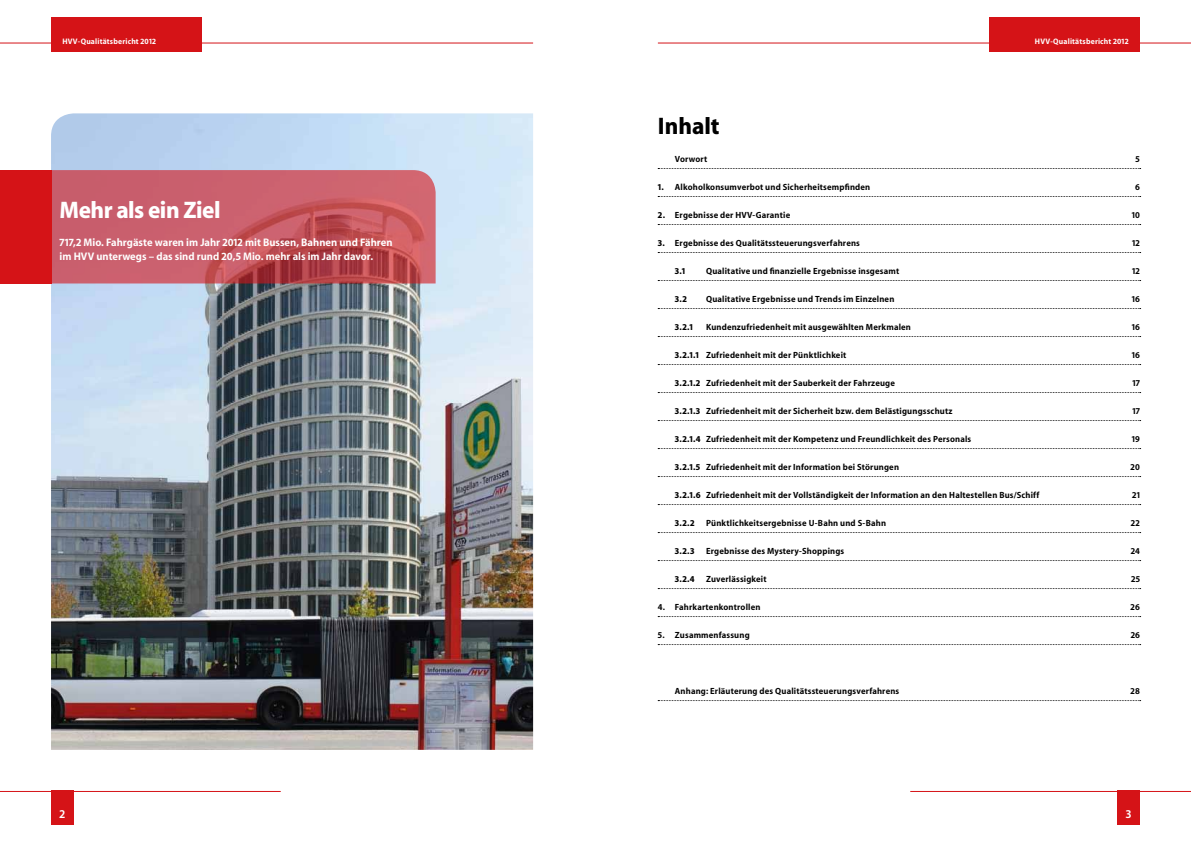
<style>
.page{position:relative;width:1191px;height:842px;background:#fff}
.page>*{position:absolute;margin:0;border:0;box-sizing:border-box;transform-origin:0 0}
.t1{font:700 24px "Myriad MM";letter-spacing:-.02em;color:#fff}
.t2{font:700 24px "Myriad MM";color:#000}
.t3{font:12px "Myriad MM";color:#fff}
.t4{font:500 11px/14px "Myriad MM";color:#fff}
.t5{font:500 9px "Myriad MM";letter-spacing:.02em;color:#000}
.t6{font:700 9px "Myriad MM";color:#000}
.t7{font:500 8px "Myriad MM";letter-spacing:.025em;color:#fff}
.s1{font-weight:700}
</style>
<div class="page">
<hr style="left:658px;top:43px;width:533px;height:1px;background:#d51317">
<div style="left:989px;top:17px;width:151px;height:34px;background:#d51317"></div>
<hr style="left:0;top:43px;width:533px;height:1px;background:#d51317">
<div style="left:51px;top:17px;width:150px;height:34px;background:#d51317"></div>
<hr style="left:0;top:791px;width:281px;height:1px;background:#d51317">
<hr style="left:910px;top:791px;width:281px;height:1px;background:#d51317">
<div style="left:51px;top:791px;width:23px;height:34px;background:#d51317"></div>
<div style="left:1117px;top:791px;width:23px;height:34px;background:#d51317"></div>
<svg style="left:658px;top:168px;width:482px;height:1px"></svg>
<svg style="left:658px;top:196px;width:482px;height:1px"></svg>
<svg style="left:658px;top:224px;width:482px;height:1px"></svg>
<svg style="left:658px;top:252px;width:482px;height:1px"></svg>
<svg style="left:658px;top:280px;width:482px;height:1px"></svg>
<svg style="left:658px;top:308px;width:482px;height:1px"></svg>
<svg style="left:658px;top:336px;width:482px;height:1px"></svg>
<svg style="left:658px;top:364px;width:482px;height:1px"></svg>
<svg style="left:658px;top:392px;width:482px;height:1px"></svg>
<svg style="left:658px;top:420px;width:482px;height:1px"></svg>
<svg style="left:658px;top:448px;width:482px;height:1px"></svg>
<svg style="left:658px;top:476px;width:482px;height:1px"></svg>
<svg style="left:658px;top:504px;width:482px;height:1px"></svg>
<svg style="left:658px;top:532px;width:482px;height:1px"></svg>
<svg style="left:658px;top:560px;width:482px;height:1px"></svg>
<svg style="left:658px;top:588px;width:482px;height:1px"></svg>
<svg style="left:658px;top:616px;width:482px;height:1px"></svg>
<svg style="left:658px;top:644px;width:482px;height:1px"></svg>
<svg style="left:658px;top:700px;width:482px;height:1px"></svg>
<img style="left:51px;top:113px;width:482px;height:637px">
<svg style="left:51px;top:170px;width:384px;height:113px;background:#c65964"></svg>
<div style="left:0;top:170px;width:51px;height:113px;background:#d51317"></div>
<p class="t7" style="left:62px;top:37px;width:95px">HVV-Qualitätsbericht 2012</p>
<p class="t7" style="left:1035px;top:37px;width:95px">HVV-Qualitätsbericht 2012</p>
<h1 class="t1" style="left:60px;top:198px;width:162px">Mehr als ein Ziel</h1>
<p class="t4" style="left:60px;top:236px;width:334px">717,2 Mio. Fahrgäste waren im Jahr 2012 mit Bussen, Bahnen und Fähren im HVV unterwegs – das sind rund 20,5 Mio. mehr als im Jahr davor.</p>
<h1 class="t2" style="left:658px;top:114px;width:63px">Inhalt</h1>
<p class="t5" style="left:675px;top:154px;width:34px">Vorwort</p>
<p class="t5" style="left:1135px;top:154px;width:6px">5</p>
<p class="t5" style="left:658px;top:182px;width:214px"><span class="s1">1.</span> Alkoholkonsumverbot und Sicherheitsempfinden</p>
<p class="t5" style="left:1135px;top:182px;width:6px">6</p>
<p class="t5" style="left:658px;top:210px;width:134px"><span class="s1">2.</span> Ergebnisse der HVV-Garantie</p>
<p class="t5" style="left:1131px;top:210px;width:10px">10</p>
<p class="t5" style="left:658px;top:238px;width:204px"><span class="s1">3.</span> Ergebnisse des Qualitätssteuerungsverfahrens</p>
<p class="t5" style="left:1132px;top:238px;width:9px">12</p>
<p class="t6" style="left:675px;top:266px;width:12px">3.1</p>
<p class="t5" style="left:706px;top:266px;width:195px">Qualitative und finanzielle Ergebnisse insgesamt</p>
<p class="t5" style="left:1132px;top:266px;width:9px">12</p>
<p class="t6" style="left:675px;top:294px;width:13px">3.2</p>
<p class="t5" style="left:706px;top:294px;width:190px">Qualitative Ergebnisse und Trends im Einzelnen</p>
<p class="t5" style="left:1131px;top:294px;width:10px">16</p>
<p class="t6" style="left:675px;top:322px;width:20px">3.2.1</p>
<p class="t5" style="left:706px;top:322px;width:206px">Kundenzufriedenheit mit ausgewählten Merkmalen</p>
<p class="t5" style="left:1131px;top:322px;width:10px">16</p>
<p class="t5" style="left:675px;top:350px;width:173px"><span class="s1">3.2.1.1</span> Zufriedenheit mit der Pünktlichkeit</p>
<p class="t5" style="left:1131px;top:350px;width:10px">16</p>
<p class="t5" style="left:675px;top:378px;width:222px"><span class="s1">3.2.1.2</span> Zufriedenheit mit der Sauberkeit der Fahrzeuge</p>
<p class="t5" style="left:1132px;top:378px;width:9px">17</p>
<p class="t5" style="left:675px;top:406px;width:279px"><span class="s1">3.2.1.3</span> Zufriedenheit mit der Sicherheit bzw. dem Belästigungsschutz</p>
<p class="t5" style="left:1132px;top:406px;width:9px">17</p>
<p class="t5" style="left:675px;top:434px;width:298px"><span class="s1">3.2.1.4</span> Zufriedenheit mit der Kompetenz und Freundlichkeit des Personals</p>
<p class="t5" style="left:1131px;top:434px;width:10px">19</p>
<p class="t5" style="left:675px;top:462px;width:226px"><span class="s1">3.2.1.5</span> Zufriedenheit mit der Information bei Störungen</p>
<p class="t5" style="left:1130px;top:462px;width:11px">20</p>
<p class="t5" style="left:675px;top:490px;width:366px"><span class="s1">3.2.1.6</span> Zufriedenheit mit der Vollständigkeit der Information an den Haltestellen Bus/Schiff</p>
<p class="t5" style="left:1132px;top:490px;width:9px">21</p>
<p class="t6" style="left:675px;top:518px;width:21px">3.2.2</p>
<p class="t5" style="left:706px;top:518px;width:181px">Pünktlichkeitsergebnisse U-Bahn und S-Bahn</p>
<p class="t5" style="left:1131px;top:518px;width:11px">22</p>
<p class="t6" style="left:675px;top:546px;width:21px">3.2.3</p>
<p class="t5" style="left:706px;top:546px;width:140px">Ergebnisse des Mystery-Shoppings</p>
<p class="t5" style="left:1130px;top:546px;width:11px">24</p>
<p class="t6" style="left:675px;top:574px;width:21px">3.2.4</p>
<p class="t5" style="left:706px;top:574px;width:62px">Zuverlässigkeit</p>
<p class="t5" style="left:1131px;top:574px;width:10px">25</p>
<p class="t5" style="left:658px;top:602px;width:104px">4. Fahrkartenkontrollen</p>
<p class="t5" style="left:1130px;top:602px;width:11px">26</p>
<p class="t5" style="left:658px;top:630px;width:93px">5. Zusammenfassung</p>
<p class="t5" style="left:1130px;top:630px;width:11px">26</p>
<p class="t5" style="left:675px;top:686px;width:226px">Anhang: Erläuterung des Qualitätssteuerungsverfahrens</p>
<p class="t5" style="left:1130px;top:686px;width:11px">28</p>
<h2 class="t3" style="left:59px;top:808px;width:7px">2</h2>
<h2 class="t3" style="left:1125px;top:808px;width:7px">3</h2>
</div>
